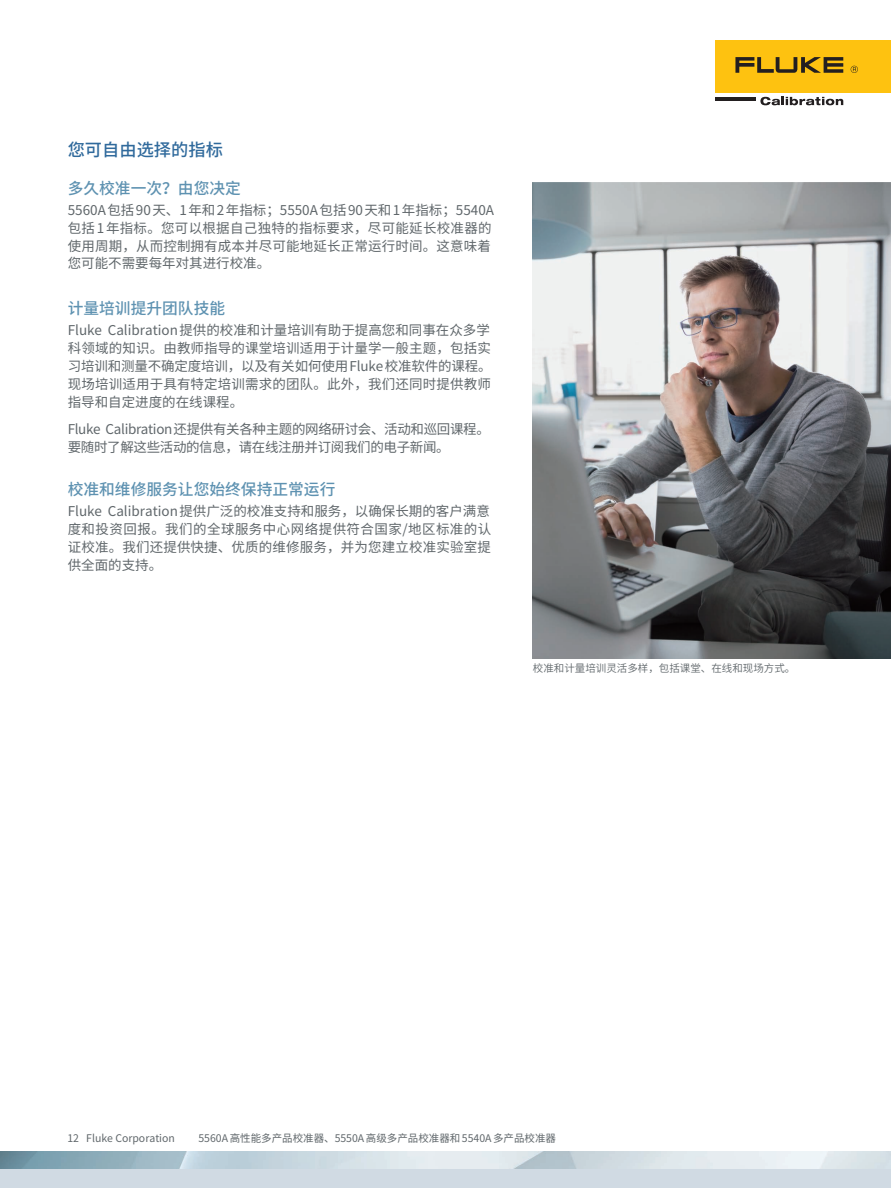
<style>
.page{position:relative;width:891px;height:1188px;background:#fff}
.page>*{position:absolute;margin:0;border:0;box-sizing:border-box;transform-origin:0 0}
.t1{font:500 17.25px "Source Han Sans CN";color:#306a9c}
.t2{font:500 15.75px "Source Han Sans CN";color:#5e92b1}
.t3{font:13.5px/18px "Source Han Sans CN";color:#60676b}
.t4{font:13.5px/18px "Source Han Sans CN";letter-spacing:-.025em;color:#60676b}
.t5{font:10.5px "Source Han Sans CN";color:#60676b}
.t6{font:10.5px "Source Han Sans CN";color:#60676b}
</style>
<div class="page">
<img style="left:0;top:1152px;width:891px;height:18px">
<div style="left:0;top:1170px;width:891px;height:18px;background:#d0dae3"></div>
<div style="left:716px;top:40px;width:175px;height:53px;background:#fec210"></div>
<svg style="left:735px;top:57px;width:108px;height:16px"></svg>
<svg style="left:851px;top:66px;width:7px;height:7px"></svg>
<hr style="left:716px;top:97px;width:40px;height:4px;background:#231f20">
<svg style="left:760px;top:97px;width:83px;height:8px"></svg>
<img style="left:532px;top:183px;width:359px;height:475px">
<p class="t1" style="left:68px;top:140px;width:157px">您可自由选择的指标</p>
<p class="t2" style="left:68px;top:179px;width:175px">多久校准一次？由您决定</p>
<p class="t3" style="left:68px;top:201px;width:428px">5560A 包括 90 天、1 年和 2 年指标；5550A 包括 90 天和 1 年指标；5540A包括 1 年指标。您可以根据自己独特的指标要求，尽可能延长校准器的使用周期，从而控制拥有成本并尽可能地延长正常运行时间。这意味着您可能不需要每年对其进行校准。</p>
<p class="t2" style="left:68px;top:299px;width:159px">计量培训提升团队技能</p>
<p class="t3" style="left:68px;top:321px;width:426px">Fluke Calibration 提供的校准和计量培训有助于提高您和同事在众多学科领域的知识。由教师指导的课堂培训适用于计量学一般主题，包括实习培训和测量不确定度培训，以及有关如何使用 Fluke 校准软件的课程。现场培训适用于具有特定培训需求的团队。此外，我们还同时提供教师指导和自定进度的在线课程。</p>
<p class="t4" style="left:68px;top:420px;width:424px">Fluke Calibration 还提供有关各种主题的网络研讨会、活动和巡回课程。要随时了解这些活动的信息，请在线注册并订阅我们的电子新闻。</p>
<p class="t2" style="left:68px;top:481px;width:269px">校准和维修服务让您始终保持正常运行</p>
<p class="t3" style="left:68px;top:502px;width:425px;text-align:justify">Fluke Calibration 提供广泛的校准支持和服务，以确保长期的客户满意度和投资回报。我们的全球服务中心网络提供符合国家/地区标准的认证校准。我们还提供快捷、优质的维修服务，并为您建立校准实验室提供全面的支持。</p>
<p class="t6" style="left:533px;top:662px;width:264px">校准和计量培训灵活多样，包括课堂、在线和现场方式。</p>
<p class="t5" style="left:68px;top:1132px;width:109px">12 Fluke Corporation</p>
<p class="t5" style="left:198px;top:1132px;width:359px">5560A 高性能多产品校准器、5550A 高级多产品校准器和 5540A 多产品校准器</p>
</div>
